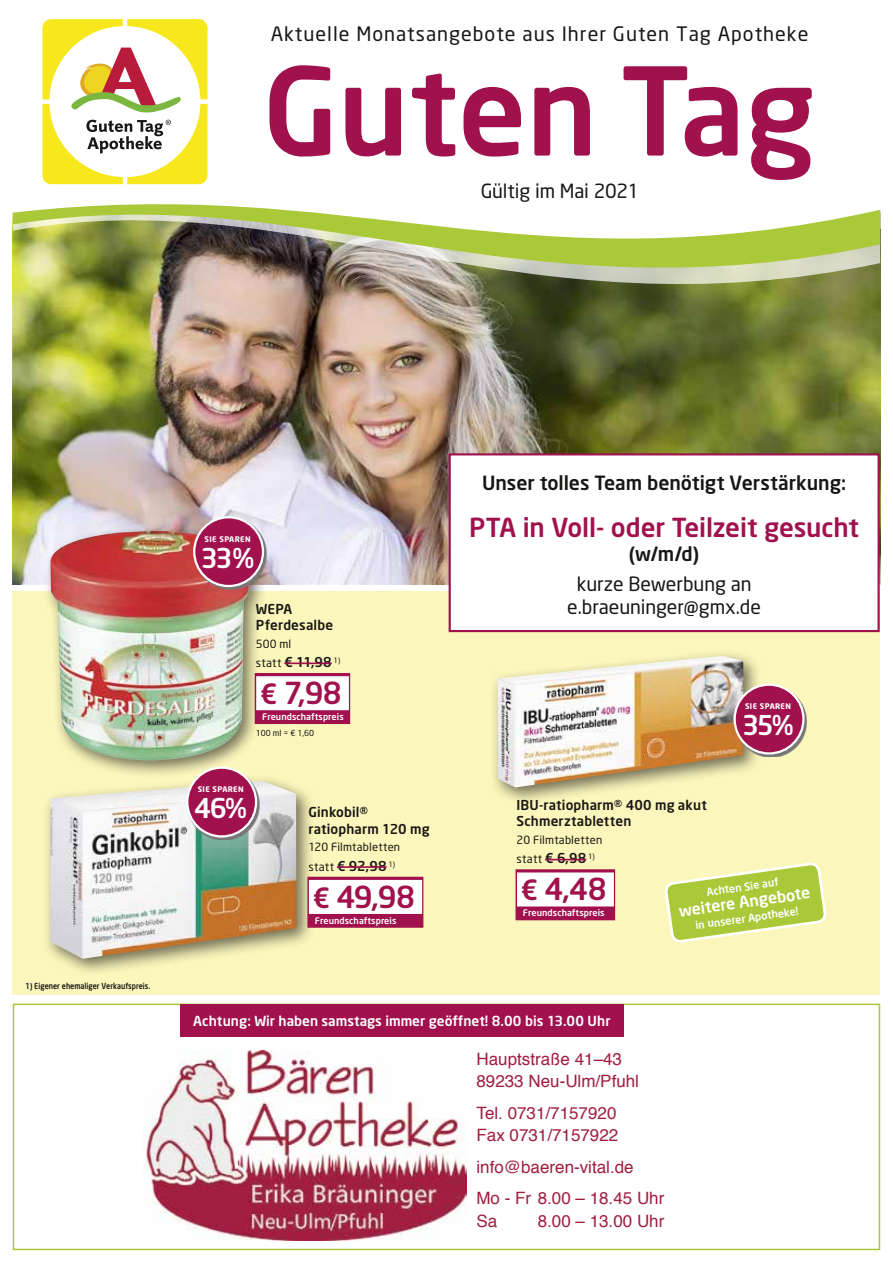
<style>
.page{position:relative;width:893px;height:1263px;background:#fff}
.page>*{position:absolute;margin:0;border:0;box-sizing:border-box;transform-origin:0 0}
.t1{font:500 120.15px "Neo Sans";letter-spacing:-.005em;color:#a0114d}
._04_Angebotspreis{font:500 30px "Neo Sans";letter-spacing:-.025em;color:#a0114d}
.t2{font:500 27px "Neo Sans";color:#fff}
._01_Artikel{font:500 25.95px "Neo Sans";letter-spacing:-.005em;color:#a0114d}
.t3{font:19.65px "Neo Sans";letter-spacing:.05em;color:#181715}
._01_Artikel-2{font:500 19.5px "Neo Sans";color:#181715}
._01_Artikel-3{font:19.5px "Neo Sans";letter-spacing:-.005em;color:#181715}
.t4{font:19.35px "Neo Sans";letter-spacing:-.01em;color:#181715}
.t5{font:16.95px/22px "Helvetica";color:#a11e41}
.t6{font:500 15.75px "Neo Sans";color:#fff}
._01_Artikel-4{font:500 13.65px "Neo Sans";color:#fff}
._01_Artikel-5{font:500 13.5px/16.5px "Neo Sans";letter-spacing:.01em;color:#181715}
._03_statt_Preis{font:500 13.5px "Neo Sans";color:#181715}
._03_statt_Preis-2{font:11.55px "Neo Sans";letter-spacing:.025em;color:#181715}
._02_Text{font:11.25px "Neo Sans";letter-spacing:.015em;color:#181715}
.t7{font:500 10.65px "Neo Sans";color:#fff}
._07_T_Wirberaten{font:500 9px "Neo Sans";letter-spacing:.01em;color:#fff}
.t8{font:500 8.25px "Neo Sans";color:#181715;scale:.88 1}
._05_Grundpreis{font:8.25px "Neo Sans";color:#181715}
.t9{font:700 7.65px "Neo Sans";letter-spacing:.05em;color:#fff}
.s1{font-weight:400;font-size:11.55px}
.s2{font-size:27.6px}
.s3{font-weight:500;font-size:13.5px}
</style>
<div class="page">
<img style="left:13px;top:322px;width:867px;height:262px">
<div style="left:13px;top:591px;width:867px;height:404px;background:#fbf6bb"></div>
<img style="left:13px;top:173px;width:867px;height:149px">
<svg style="left:43px;top:19px;width:165px;height:165px"></svg>
<img style="left:143px;top:1050px;width:324px;height:191px">
<div style="left:13px;top:1003px;width:867px;height:247px;border:2px solid #a9c938"></div>
<div style="left:180px;top:1005px;width:443px;height:32px;background:#a0114d"></div>
<svg style="left:665px;top:863px;width:161px;height:79px"></svg>
<div style="left:43px;top:774px;width:272px;height:202px;background:#181715;opacity:.6"></div>
<img style="left:50px;top:781px;width:246px;height:178px">
<div style="left:307px;top:877px;width:116px;height:51px;background:#a0114d"></div>
<div style="left:309px;top:880px;width:113px;height:34px;background:#fff"></div>
<hr style="left:337px;top:866px;width:50px;height:2px;background:#a0114d">
<svg style="left:188px;top:778px;width:71px;height:62px"></svg>
<div style="left:187px;top:768px;width:69px;height:68px;background:#a0114d;border-radius:50%"></div>
<div style="left:186px;top:766px;width:71px;height:71px;border:2px solid #fff;border-radius:50%"></div>
<div style="left:43px;top:523px;width:225px;height:255px;background:#181715;opacity:.6"></div>
<img style="left:50px;top:530px;width:201px;height:230px">
<div style="left:255px;top:673px;width:95px;height:51px;background:#a0114d"></div>
<div style="left:256px;top:676px;width:93px;height:34px;background:#fff"></div>
<hr style="left:284px;top:662px;width:48px;height:2px;background:#a0114d">
<svg style="left:195px;top:518px;width:71px;height:71px"></svg>
<div style="left:194px;top:517px;width:69px;height:69px;background:#a0114d;border-radius:50%"></div>
<div style="left:193px;top:516px;width:71px;height:71px;border:2px solid #fff;border-radius:50%"></div>
<div style="left:490px;top:649px;width:271px;height:156px;background:#181715;opacity:.6"></div>
<img style="left:497px;top:656px;width:247px;height:131px">
<div style="left:515px;top:869px;width:100px;height:51px;background:#a0114d"></div>
<div style="left:517px;top:872px;width:97px;height:34px;background:#fff"></div>
<hr style="left:545px;top:859px;width:41px;height:1px;background:#a0114d">
<svg style="left:736px;top:686px;width:71px;height:71px"></svg>
<div style="left:735px;top:685px;width:68px;height:68px;background:#a0114d;border-radius:50%"></div>
<div style="left:733px;top:683px;width:71px;height:71px;border:2px solid #fff;border-radius:50%"></div>
<div style="left:449px;top:453px;width:431px;height:179px;background:#fff;border:2px solid #a0114d"></div>
<p class="t3" style="left:271px;top:22px;width:539px">Aktuelle Monatsangebote aus Ihrer Guten Tag Apotheke</p>
<p class="t1" style="left:263px;top:35px;width:554px">Guten Tag</p>
<p class="t4" style="left:481px;top:179px;width:160px">Gültig im Mai 2021</p>
<p class="t8" style="left:26px;top:980px;width:143px">1) Eigener ehemaliger Verkaufspreis.</p>
<p class="t9" style="left:205px;top:534px;width:47px">SIE SPAREN</p>
<p class="t2" style="left:201px;top:540px;width:55px">33%</p>
<p class="_01_Artikel-5" style="left:256px;top:600px;width:79px">WEPA<br>Pferdesalbe</p>
<p class="_02_Text" style="left:256px;top:636px;width:37px">500 ml</p>
<p class="_03_statt_Preis" style="left:256px;top:654px;width:86px"><span class="s1">statt</span> € 11,98 <sup>1)</sup></p>
<p class="_04_Angebotspreis" style="left:260px;top:674px;width:83px"><span class="s2">€</span> 7,98</p>
<p class="_07_T_Wirberaten" style="left:262px;top:711px;width:83px">Freundschaftspreis</p>
<p class="_05_Grundpreis" style="left:256px;top:728px;width:60px">100 ml = € 1,60</p>
<p class="t9" style="left:198px;top:785px;width:47px">SIE SPAREN</p>
<p class="t2" style="left:194px;top:791px;width:54px">46%</p>
<p class="_01_Artikel-5" style="left:308px;top:804px;width:61px">Ginkobil®</p>
<p class="_01_Artikel-5" style="left:308px;top:820px;width:123px">ratiopharm 120 mg</p>
<p class="_02_Text" style="left:308px;top:840px;width:93px">120 Filmtabletten</p>
<p class="_03_statt_Preis" style="left:308px;top:857px;width:88px"><span class="s1">statt</span> € 92,98 <sup>1)</sup></p>
<p class="_04_Angebotspreis" style="left:313px;top:877px;width:104px"><span class="s2">€</span> 49,98</p>
<p class="_07_T_Wirberaten" style="left:315px;top:915px;width:83px">Freundschaftspreis</p>
<p class="_01_Artikel-2" style="left:482px;top:470px;width:365px">Unser tolles Team benötigt Verstärkung:</p>
<p class="_01_Artikel" style="left:469px;top:511px;width:391px">PTA in Voll- oder Teilzeit gesucht</p>
<p class="_01_Artikel-2" style="left:629px;top:541px;width:72px">(w/m/d)</p>
<p class="_01_Artikel-3" style="left:577px;top:572px;width:176px">kurze Bewerbung an</p>
<p class="_01_Artikel-3" style="left:567px;top:595px;width:195px">e.braeuninger@gmx.de</p>
<p class="t9" style="left:745px;top:702px;width:47px">SIE SPAREN</p>
<p class="t2" style="left:742px;top:708px;width:53px">35%</p>
<p class="_01_Artikel-5" style="left:517px;top:796px;width:192px">IBU-ratiopharm® 400 mg akut<br>Schmerztabletten</p>
<p class="_02_Text" style="left:517px;top:833px;width:87px">20 Filmtabletten</p>
<p class="_03_statt_Preis-2" style="left:517px;top:852px;width:80px">statt <span class="s3">€ 6,98</span> <sup>1)</sup></p>
<p class="_04_Angebotspreis" style="left:521px;top:870px;width:87px"><span class="s2">€</span> 4,48</p>
<p class="_07_T_Wirberaten" style="left:523px;top:907px;width:83px">Freundschaftspreis</p>
<p class="t7" style="left:706px;top:885px;width:74px;rotate:-8deg">Achten Sie auf</p>
<p class="t6" style="left:678px;top:901px;width:134px;rotate:-8deg">weitere Angebote</p>
<p class="t7" style="left:695px;top:918px;width:105px;rotate:-8deg">in unserer Apotheke!</p>
<p class="_01_Artikel-4" style="left:193px;top:1013px;width:419px">Achtung: Wir haben samstags immer geöffnet! 8.00 bis 13.00 Uhr</p>
<p class="t5" style="left:476px;top:1048px;width:164px">Hauptstraße 41–43<br>89233 Neu-Ulm/Pfuhl</p>
<p class="t5" style="left:476px;top:1102px;width:143px">Tel. 0731/7157920<br>Fax 0731/7157922</p>
<p class="t5" style="left:476px;top:1151px;width:189px;line-height:31.8px">info@baeren-vital.de<br>Mo - Fr 8.00 – 18.45 Uhr</p>
<p class="t5" style="left:476px;top:1210px;width:22px">Sa</p>
<p class="t5" style="left:538px;top:1210px;width:128px">8.00 – 13.00 Uhr</p>
</div>
